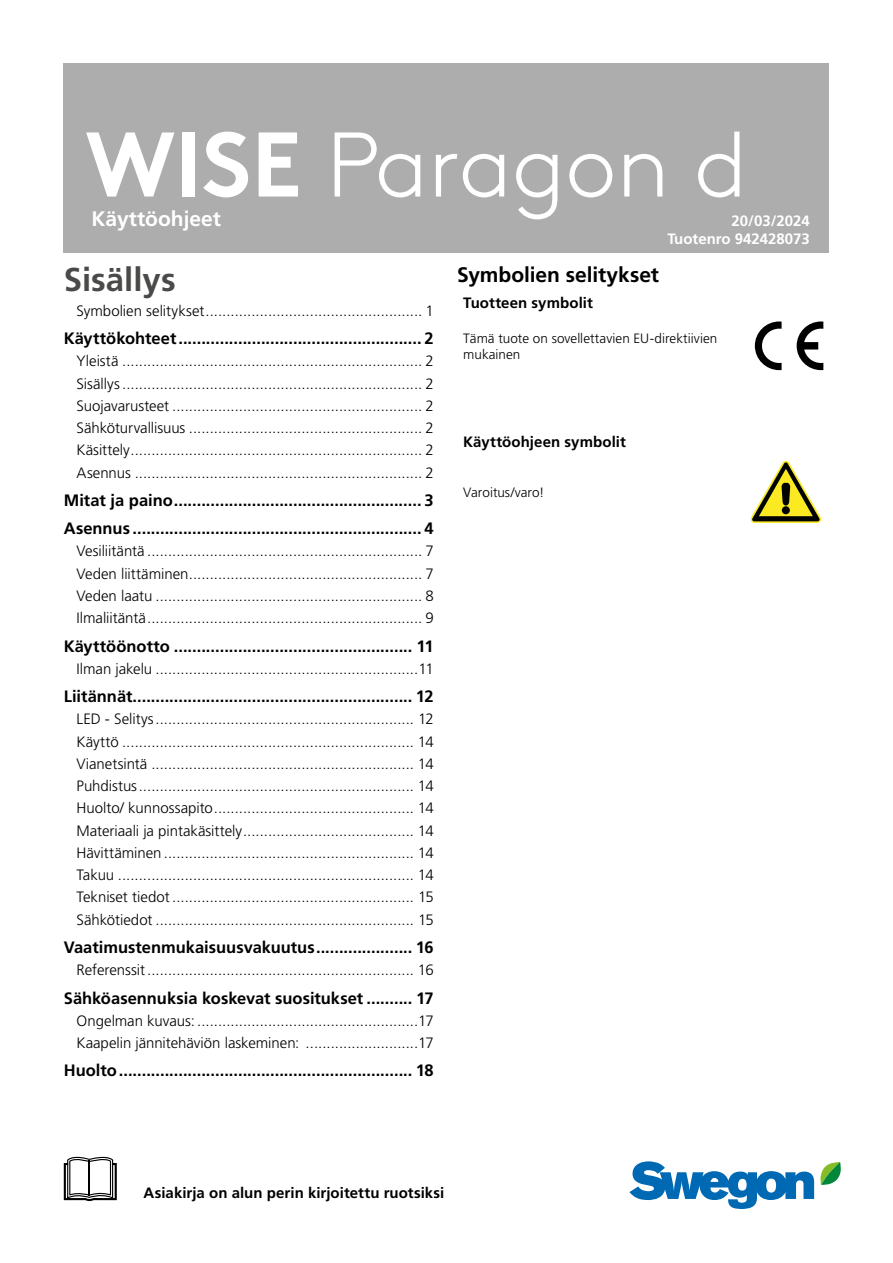
<style>
.page{position:relative;width:893px;height:1263px;background:#fff}
.page>*{position:absolute;margin:0;border:0;box-sizing:border-box;transform-origin:0 0}
.t1{font:300 91.5px "Swegon Brown";color:#fff}
.t2{font:700 33px "Frutiger LT Pro";color:#4a4a49}
.t3{font:700 21px "Frutiger LT Pro";letter-spacing:-.005em;color:#000}
.t4{font:700 21px "Frutiger LT Pro";color:#fff}
.t5{font:700 16.5px/28.3px "Frutiger LT Pro";color:#000}
.t6{font:300 15px/22.2px "Frutiger LT Pro";letter-spacing:-.005em;color:#000;text-align:justify}
.t7{font:700 15px "Frutiger LT Pro";letter-spacing:.005em;color:#000}
.t8{font:700 15px/18px "Frutiger LT Pro";color:#fff;text-align:right}
.t9{font:300 13.5px/16.2px "Frutiger LT Pro";color:#000}
.s1{font-weight:700}
</style>
<div class="page">
<div style="left:64px;top:64px;width:765px;height:189px;background:#adadad"></div>
<svg style="left:629px;top:1161px;width:212px;height:48px"></svg>
<svg style="left:64px;top:1156px;width:53px;height:45px"></svg>
<svg style="left:755px;top:321px;width:27px;height:49px"></svg>
<svg style="left:797px;top:321px;width:26px;height:49px"></svg>
<svg style="left:751px;top:461px;width:70px;height:62px"></svg>
<h1 class="t1" style="left:85px;top:97px;width:663px"><span class="s1">WISE</span> Paragon d</h1>
<h3 class="t4" style="left:92px;top:206px;width:131px">Käyttöohjeet</h3>
<p class="t8" style="left:667px;top:212px;width:144px">20/03/2024<br>Tuotenro 942428073</p>
<h2 class="t2" style="left:64px;top:260px;width:113px">Sisällys</h2>
<p class="t6" style="left:77px;top:300px;width:359px">Symbolien selitykset.................................................... 1</p>
<p class="t5" style="left:64px;top:324px;width:371px">Käyttökohteet..................................................... 2</p>
<p class="t6" style="left:77px;top:350px;width:359px">Yleistä ........................................................................ 2<br>Sisällys........................................................................ 2<br>Suojavarusteet ............................................................ 2<br>Sähköturvallisuus ........................................................ 2<br>Käsittely...................................................................... 2<br>Asennus ..................................................................... 2</p>
<p class="t5" style="left:64px;top:486px;width:371px">Mitat ja paino...................................................... 3<br>Asennus ............................................................... 4</p>
<p class="t6" style="left:77px;top:540px;width:359px">Vesiliitäntä .................................................................. 7<br>Veden liittäminen........................................................ 7<br>Veden laatu ................................................................ 8<br>Ilmaliitäntä.................................................................. 9</p>
<p class="t5" style="left:64px;top:632px;width:371px">Käyttöönotto .................................................... 11</p>
<p class="t6" style="left:77px;top:658px;width:359px">Ilman jakelu ...............................................................11</p>
<p class="t5" style="left:64px;top:682px;width:371px">Liitännät............................................................. 12</p>
<p class="t6" style="left:77px;top:708px;width:359px">LED - Selitys.............................................................. 12<br>Käyttö ...................................................................... 14<br>Vianetsintä ............................................................... 14<br>Puhdistus.................................................................. 14<br>Huolto/ kunnossapito................................................ 14<br>Materiaali ja pintakäsittely......................................... 14<br>Hävittäminen ............................................................ 14<br>Takuu ....................................................................... 14<br>Tekniset tiedot .......................................................... 15<br>Sähkötiedot .............................................................. 15</p>
<p class="t5" style="left:64px;top:933px;width:371px">Vaatimustenmukaisuusvakuutus..................... 16</p>
<p class="t6" style="left:77px;top:959px;width:359px">Referenssit................................................................ 16</p>
<p class="t5" style="left:64px;top:984px;width:371px">Sähköasennuksia koskevat suositukset .......... 17</p>
<p class="t6" style="left:77px;top:1009px;width:359px">Ongelman kuvaus: .....................................................17<br>Kaapelin jännitehäviön laskeminen: ...........................17</p>
<p class="t5" style="left:64px;top:1056px;width:371px">Huolto................................................................ 18</p>
<h3 class="t3" style="left:457px;top:263px;width:203px">Symbolien selitykset</h3>
<p class="t7" style="left:463px;top:294px;width:131px">Tuotteen symbolit</p>
<p class="t9" style="left:463px;top:330px;width:256px">Tämä tuote on sovellettavien EU-direktiivien mukainen</p>
<p class="t7" style="left:463px;top:433px;width:164px">Käyttöohjeen symbolit</p>
<p class="t9" style="left:463px;top:484px;width:83px">Varoitus/varo!</p>
<p class="t7" style="left:144px;top:1184px;width:302px">Asiakirja on alun perin kirjoitettu ruotsiksi</p>
</div>
